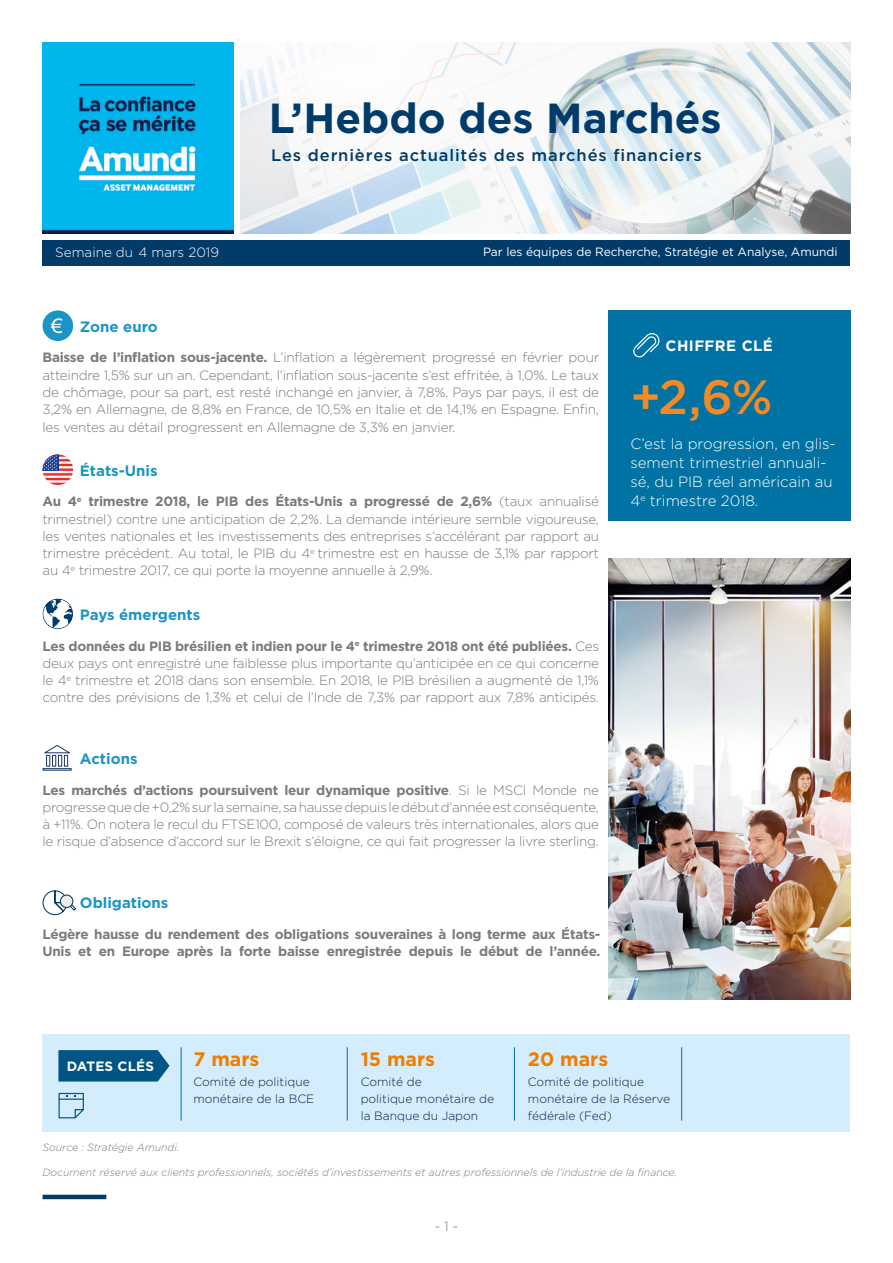
<style>
.page{position:relative;width:893px;height:1263px;background:#fff}
.page>*{position:absolute;margin:0;border:0;box-sizing:border-box;transform-origin:0 0}
.t1{font:500 48px "Gotham";color:#f28b26}
.t2{font:700 42px "Gotham";color:#003b69}
.t3{font:700 19.5px "Gotham";color:#ef7d00}
.t4{font:500 16.5px "Gotham";letter-spacing:.055em;color:#003b69}
.t5{font:300 15px/18.8px "Gotham";color:#fff}
.t6{font:700 15px "Gotham";color:#1c94c5}
.t7{font:700 15px "Gotham";letter-spacing:.03em;color:#fff}
.t8{font:300 13.5px/17.2px "Gotham";letter-spacing:-.02em;color:#787a7b;text-align:justify}
.t9{font:700 13.5px/17.2px "Gotham";letter-spacing:-.02em;color:#787a7b}
.t10{font:300 13.5px "Gotham";color:#fff}
.t11{font:700 13.5px "Gotham";letter-spacing:.01em;color:#fff}
.t12{font:300 12px/17.2px "Gotham";color:#0d1c49}
.t13{font:12px "Gotham";color:#fff}
.t14{font:italic 300 10.5px "Gotham";color:#787a7b}
.s1{font-weight:700}
</style>
<div class="page">
<img style="left:240px;top:43px;width:610px;height:191px">
<div style="left:43px;top:1034px;width:807px;height:98px;background:#d4edfc"></div>
<svg style="left:58px;top:1050px;width:112px;height:31px;background:#0d5e8b"></svg>
<hr style="left:181px;top:1047px;width:1px;height:74px;background:#0073a4">
<hr style="left:347px;top:1047px;width:1px;height:74px;background:#0073a4">
<hr style="left:514px;top:1047px;width:1px;height:74px;background:#0073a4">
<hr style="left:681px;top:1047px;width:1px;height:74px;background:#0073a4">
<hr style="left:43px;top:1195px;width:63px;height:4px;background:#003b69">
<div style="left:43px;top:240px;width:807px;height:26px;background:#003b69"></div>
<div style="left:608px;top:310px;width:242px;height:211px;background:#0073a4"></div>
<svg style="left:633px;top:333px;width:26px;height:24px"></svg>
<svg style="left:58px;top:1093px;width:26px;height:25px"></svg>
<img style="left:608px;top:559px;width:242px;height:440px">
<img style="left:43px;top:43px;width:191px;height:191px">
<div style="left:43px;top:310px;width:30px;height:31px;background:#1c94c5;border-radius:15px"></div>
<svg style="left:51px;top:318px;width:11px;height:15px"></svg>
<hr style="left:43px;top:483px;width:30px;height:2px;background:#e62d26;border-radius:15px">
<hr style="left:43px;top:454px;width:30px;height:3px;background:#e62d26;border-radius:15px">
<svg style="left:43px;top:454px;width:15px;height:1px"></svg>
<svg style="left:43px;top:455px;width:30px;height:28px"></svg>
<svg style="left:43px;top:598px;width:30px;height:31px"></svg>
<svg style="left:43px;top:745px;width:29px;height:26px"></svg>
<svg style="left:43px;top:890px;width:33px;height:25px"></svg>
<div style="left:60px;top:895px;width:13px;height:12px;background:#ecedee;border-radius:50%"></div>
<div style="left:60px;top:894px;width:13px;height:14px;border:1px solid #003b69;border-radius:50%"></div>
<p class="t10" style="left:55px;top:244px;width:165px">Semaine du 4 mars 2019</p>
<p class="t6" style="left:80px;top:316px;width:79px">Zone euro</p>
<h2 class="t2" style="left:269px;top:90px;width:454px">L’Hebdo des Marchés</h2>
<p class="t4" style="left:271px;top:144px;width:432px">Les dernières actualités des marchés financiers</p>
<p class="t13" style="left:483px;top:244px;width:356px">Par les équipes de Recherche, Stratégie et Analyse, Amundi</p>
<p class="t8" style="left:43px;top:349px;width:558px"><span class="s1">Baisse de l’inflation sous-jacente.</span> L’inflation a légèrement progressé en février pour atteindre 1,5% sur un an. Cependant, l’inflation sous-jacente s’est effritée, à 1,0%. Le taux de chômage, pour sa part, est resté inchangé en janvier, à 7,8%. Pays par pays, il est de 3,2% en Allemagne, de 8,8% en France, de 10,5% en Italie et de 14,1% en Espagne. Enfin, les ventes au détail progressent en Allemagne de 3,3% en janvier.</p>
<p class="t6" style="left:80px;top:460px;width:79px">États-Unis</p>
<p class="t8" style="left:43px;top:493px;width:558px"><span class="s1">Au 4</span><sup>e</sup> <span class="s1">trimestre 2018, le PIB des États-Unis a progressé de 2,6%</span> (taux annualisé trimestriel) contre une anticipation de 2,2%. La demande intérieure semble vigoureuse, les ventes nationales et les investissements des entreprises s’accélérant par rapport au trimestre précédent. Au total, le PIB du 4<sup>e</sup> trimestre est en hausse de 3,1% par rapport au 4<sup>e</sup> trimestre 2017, ce qui porte la moyenne annuelle à 2,9%.</p>
<p class="t6" style="left:80px;top:605px;width:122px">Pays émergents</p>
<p class="t8" style="left:43px;top:637px;width:558px"><span class="s1">Les données du PIB brésilien et indien pour le 4</span><sup>e</sup> <span class="s1">trimestre 2018 ont été publiées.</span> Ces deux pays ont enregistré une faiblesse plus importante qu’anticipée en ce qui concerne le 4<sup>e</sup> trimestre et 2018 dans son ensemble. En 2018, le PIB brésilien a augmenté de 1,1% contre des prévisions de 1,3% et celui de l’Inde de 7,3% par rapport aux 7,8% anticipés.</p>
<p class="t6" style="left:80px;top:749px;width:59px">Actions</p>
<p class="t8" style="left:43px;top:781px;width:558px"><span class="s1">Les marchés d’actions poursuivent leur dynamique positive</span>. Si le MSCI Monde ne progresse que de +0,2% sur la semaine, sa hausse depuis le début d’année est conséquente, à +11%. On notera le recul du FTSE100, composé de valeurs très internationales, alors que le risque d’absence d’accord sur le Brexit s’éloigne, ce qui fait progresser la livre sterling.</p>
<p class="t6" style="left:80px;top:893px;width:90px">Obligations</p>
<p class="t9" style="left:43px;top:926px;width:559px">Légère hausse du rendement des obligations souveraines à long terme aux États-<br>Unis et en Europe après la forte baisse enregistrée depuis le début de l’année.</p>
<p class="t7" style="left:665px;top:336px;width:109px">CHIFFRE CLÉ</p>
<h1 class="t1" style="left:630px;top:365px;width:144px">+2,6%</h1>
<p class="t5" style="left:630px;top:434px;width:207px">C’est la progression, en glis&shy;sement trimestriel annuali&shy;sé, du PIB réel américain au<br>4<sup>e</sup> trimestre 2018.</p>
<p class="t11" style="left:67px;top:1057px;width:89px">DATES CLÉS</p>
<h3 class="t3" style="left:193px;top:1046px;width:67px">7 mars</h3>
<p class="t12" style="left:193px;top:1072px;width:122px">Comité de politique monétaire de la BCE</p>
<h3 class="t3" style="left:361px;top:1046px;width:76px">15 mars</h3>
<p class="t12" style="left:361px;top:1072px;width:135px">Comité de<br>politique monétaire de la Banque du Japon</p>
<h3 class="t3" style="left:528px;top:1046px;width:82px">20 mars</h3>
<p class="t12" style="left:528px;top:1072px;width:144px">Comité de politique monétaire de la Réserve fédérale (Fed)</p>
<p class="t14" style="left:43px;top:1141px;width:139px">Source : Stratégie Amundi.</p>
<p class="t14" style="left:43px;top:1166px;width:636px">Document réservé aux clients professionnels, sociétés d’investissements et autres professionnels de l’industrie de la finance.</p>
<p class="t8" style="left:435px;top:1217px;width:25px">- 1 -</p>
</div>
